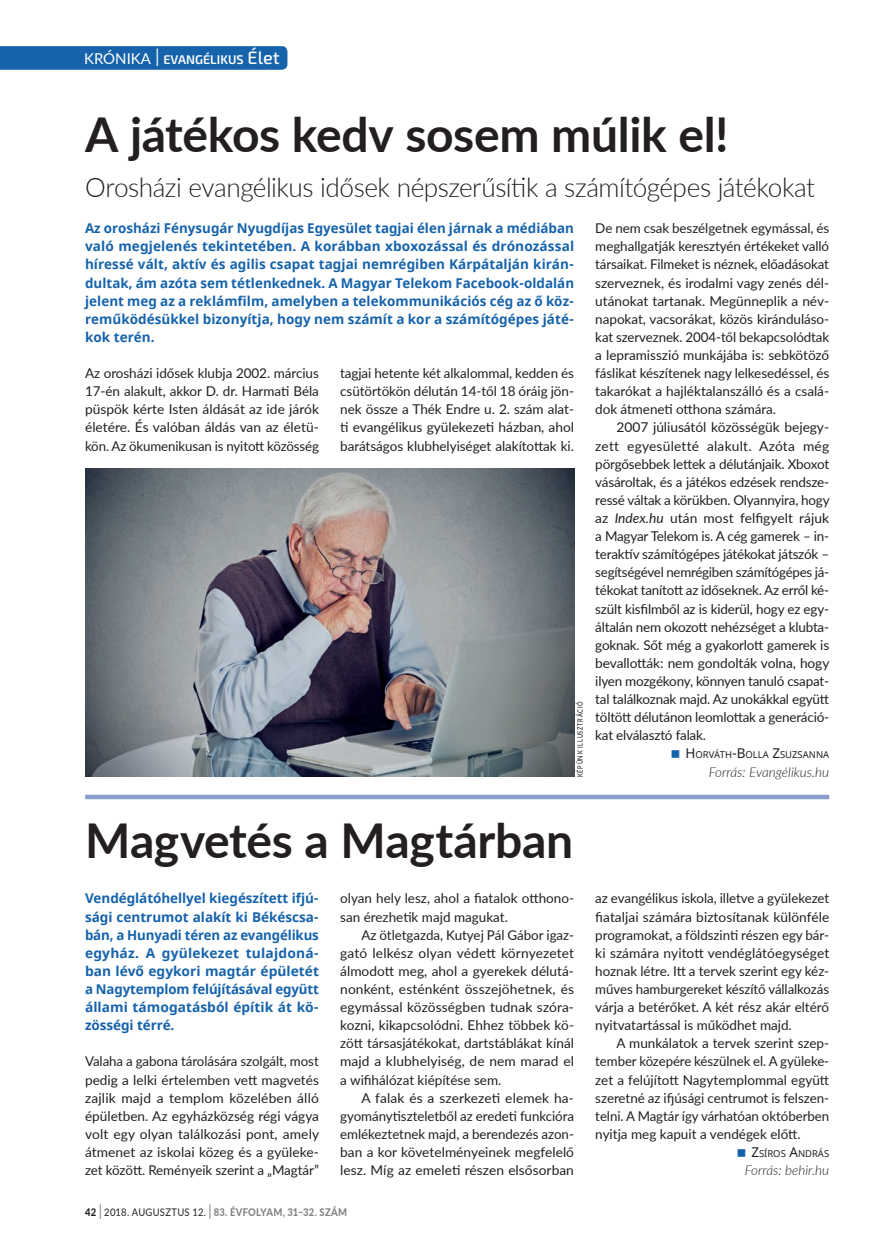
<style>
.page{position:relative;width:893px;height:1255px;background:#fff}
.page>*{position:absolute;margin:0;border:0;box-sizing:border-box;transform-origin:0 0}
.t1{font:700 48px "Lato";letter-spacing:-.005em;color:#231f20}
.t2{font:300 27px "Lato";letter-spacing:-.02em;color:#231f20}
.t3{font:13.5px/18.1px "Lato";color:#231f20;text-align:justify}
.t4{font:700 13.5px/18.1px "Noto Sans";color:#1663ac;text-align:justify}
.t5{font:italic 300 13.5px "Lato";color:#231f20}
.t6{font:600 12.6px "Exo 2";color:#fff}
.t7{font:800 10.5px "Lato";letter-spacing:.025em;color:#808285;scale:.9 1}
.t8{font:9.45px "Noto Sans";color:#231f20}
.t9{font:500 7.5px "Lato";letter-spacing:.13em;color:#231f20;scale:.75 1}
.s1{font-family:"Lato";font-weight:400;font-size:15px}
.s2{font-weight:300;font-size:25.2px}
.s3{font-weight:500;font-size:18px}
.s4{font-style:italic}
.s5{font-size:13.5px}
.s6{color:#231f20}
.s7{font-weight:300;font-size:21px;color:#231f20}
.s8{font-weight:400;color:#231f20}
</style>
<div class="page">
<div style="left:85px;top:794px;width:744px;height:5px;background:#8a9ece"></div>
<svg style="left:0;top:46px;width:287px;height:24px;background:#1965ad"></svg>
<img style="left:85px;top:468px;width:489px;height:308px">
<p class="t6" style="left:84px;top:52px;width:197px"><span class="s1">KRÓNIKA</span> <span class="s2">I</span> EVANGÉLIKUS <span class="s3">Élet</span></p>
<h1 class="t1" style="left:85px;top:99px;width:645px">A játékos kedv sosem múlik el!</h1>
<h2 class="t2" style="left:85px;top:168px;width:732px">Orosházi evangélikus idősek népszerűsítik a számítógépes játékokat</h2>
<p class="t4" style="left:85px;top:219px;width:491px">Az orosházi Fénysugár Nyugdíjas Egyesület tagjai élen járnak a médiában való megjelenés tekintetében. A korábban xboxozással és drónozással híressé vált, aktív és agilis csapat tagjai nemrégiben Kárpátalján kirán&shy;dultak, ám azóta sem tétlenkednek. A Magyar Telekom Facebook-oldalán jelent meg az a reklámfilm, amelyben a telekommunikációs cég az ő köz&shy;reműködésükkel bizonyítja, hogy nem számít a kor a számítógépes játé&shy;kok terén.</p>
<p class="t3" style="left:595px;top:218px;width:235px">De nem csak beszélgetnek egymással, és meghallgatják keresztyén értékeket valló társaikat. Filmeket is néznek, előadásokat szerveznek, és irodalmi vagy zenés dél&shy;utánokat tartanak. Megünneplik a név&shy;napokat, vacsorákat, közös kiránduláso&shy;kat szerveznek. 2004-től bekapcsolódtak a lepramisszió munkájába is: sebkötöző fáslikat készítenek nagy lelkesedéssel, és takarókat a hajléktalanszálló és a csalá&shy;dok átmeneti otthona számára.</p>
<p class="t3" style="left:595px;top:418px;width:236px;text-indent:21px">2007 júliusától közösségük bejegy&shy;zett egyesületté alakult. Azóta még pörgősebbek lettek a délutánjaik. Xboxot vásároltak, és a játékos edzések rendsze&shy;ressé váltak a körükben. Olyannyira, hogy az <span class="s4">Index.hu</span> után most felfigyelt rájuk a Magyar Telekom is. A cég gamerek – in&shy;teraktív számítógépes játékokat játszók – segítségével nemrégiben számítógépes já&shy;tékokat tanított az időseknek. Az erről ké&shy;szült kisfilmből az is kiderül, hogy ez egy&shy;általán nem okozott nehézséget a klubta&shy;goknak. Sőt még a gyakorlott gamerek is bevallották: nem gondolták volna, hogy ilyen mozgékony, könnyen tanuló csapat&shy;tal találkoznak majd. Az unokákkal együtt töltött délutánon leomlottak a generáció&shy;kat elválasztó falak.</p>
<p class="t8" style="left:685px;top:748px;width:145px"><span class="s5">H</span>ORVÁTH <span class="s5">-B</span>OLLA <span class="s5">Z</span>SUZSANNA</p>
<p class="t5" style="left:709px;top:762px;width:122px">Forrás: Evangélikus.hu</p>
<p class="t3" style="left:85px;top:363px;width:235px">Az orosházi idősek klubja 2002. március 17-én alakult, akkor D. dr. Harmati Béla püspök kérte Isten áldását az ide járók életére. És valóban áldás van az életü&shy;kön. Az ökumenikusan is nyitott közösség</p>
<p class="t3" style="left:340px;top:363px;width:235px">tagjai hetente két alkalommal, kedden és csütörtökön délután 14-től 18 óráig jön&shy;nek össze a Thék Endre u. 2. szám alat&shy;ti evangélikus gyülekezeti házban, ahol barátságos klubhelyiséget alakítottak ki.</p>
<p class="t9" style="left:574px;top:777px;width:102px;rotate:-90deg">KÉPÜNK ILLUSZTRÁCIÓ</p>
<h1 class="t1" style="left:85px;top:805px;width:490px">Magvetés a Magtárban</h1>
<p class="t4" style="left:85px;top:889px;width:235px">Vendéglátóhellyel kiegészített ifjú&shy;sági centrumot alakít ki Békéscsa&shy;bán, a Hunyadi téren az evangélikus egyház. A gyülekezet tulajdoná&shy;ban lévő egykori magtár épületét a Nagytemplom felújításával együtt állami támogatásból építik át kö&shy;zösségi térré.</p>
<p class="t3" style="left:340px;top:888px;width:235px">olyan hely lesz, ahol a fiatalok otthono&shy;san érezhetik majd magukat.</p>
<p class="t3" style="left:340px;top:925px;width:235px;text-indent:21px">Az ötletgazda, Kutyej Pál Gábor igaz&shy;gató lelkész olyan védett környezetet álmodott meg, ahol a gyerekek délutá&shy;nonként, esténként összejöhetnek, és egymással közösségben tudnak szóra&shy;kozni, kikapcsolódni. Ehhez többek kö&shy;zött társasjátékokat, dartstáblákat kínál majd a klubhelyiség, de nem marad el a wifihálózat kiépítése sem.</p>
<p class="t3" style="left:340px;top:1088px;width:235px;text-indent:21px">A falak és a szerkezeti elemek ha&shy;gyománytiszteletből az eredeti funkcióra emlékeztetnek majd, a berendezés azon&shy;ban a kor követelményeinek megfelelő lesz. Míg az emeleti részen elsősorban</p>
<p class="t3" style="left:85px;top:1051px;width:236px">Valaha a gabona tárolására szolgált, most pedig a lelki értelemben vett magvetés zajlik majd a templom közelében álló épületben. Az egyházközség régi vágya volt egy olyan találkozási pont, amely átmenet az iskolai közeg és a gyüleke&shy;zet között. Reményeik szerint a „Magtár”</p>
<p class="t7" style="left:85px;top:1203px;width:292px"><span class="s6">42</span> <span class="s7">I</span> <span class="s8">2018. AUGUSZTUS 12.</span> <span class="s7">I</span> 83. ÉVFOLYAM, 31–32. SZÁM</p>
<p class="t3" style="left:595px;top:888px;width:235px">az evangélikus iskola, illetve a gyülekezet fiataljai számára biztosítanak különféle programokat, a földszinti részen egy bár&shy;ki számára nyitott vendéglátóegységet hoznak létre. Itt a tervek szerint egy kéz&shy;műves hamburgereket készítő vállalkozás várja a betérőket. A két rész akár eltérő nyitvatartással is működhet majd.</p>
<p class="t3" style="left:595px;top:1033px;width:235px;text-align:left;text-indent:21px">A munkálatok a tervek szerint szep&shy;tember közepére készülnek el. A gyüleke&shy;zet a felújított Nagytemplommal együtt szeretné az ifjúsági centrumot is felszen&shy;telni. A Magtár így várhatóan októberben nyitja meg kapuit a vendégek előtt.</p>
<p class="t8" style="left:751px;top:1146px;width:79px"><span class="s5">Z</span>SÍROS <span class="s5">A</span>NDRÁS</p>
<p class="t5" style="left:745px;top:1160px;width:86px">Forrás: behir.hu</p>
</div>
